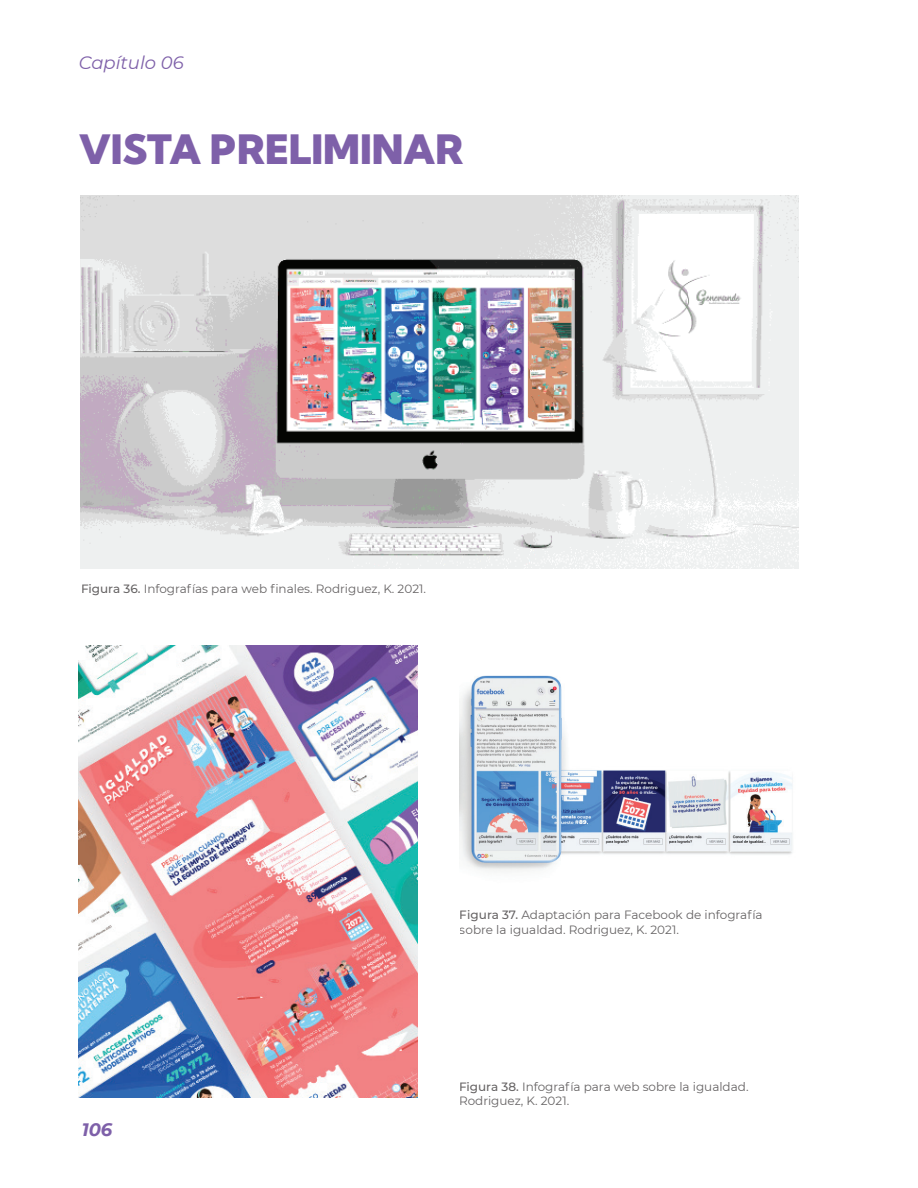
<style>
.page{position:relative;width:918px;height:1188px;background:#fff}
.page>*{position:absolute;margin:0;border:0;box-sizing:border-box;transform-origin:0 0}
.t1{font:900 40.5px "Kumbh Sans";color:#7e60a9}
.t2{font:italic 18px "Montserrat";color:#7e60a9}
.t3{font:italic 700 18px "Montserrat";color:#7e60a9}
.t4{font:12px/14.4px "Montserrat";color:#231f20}
.s1{font-weight:500}
</style>
<div class="page">
<img style="left:80px;top:195px;width:719px;height:374px">
<img style="left:460px;top:675px;width:333px;height:196px">
<img style="left:79px;top:645px;width:339px;height:453px">
<h2 class="t2" style="left:79px;top:50px;width:106px">Capítulo 06</h2>
<h1 class="t1" style="left:79px;top:124px;width:386px">VISTA PRELIMINAR</h1>
<p class="t4" style="left:81px;top:581px;width:347px"><span class="s1">Figura 36.</span> Infografías para web finales. Rodriguez, K. 2021.</p>
<h2 class="t3" style="left:82px;top:1116px;width:32px">106</h2>
<p class="t4" style="left:460px;top:907px;width:304px"><span class="s1">Figura 37.</span> Adaptación para Facebook de infografía sobre la igualdad. Rodriguez, K. 2021.</p>
<p class="t4" style="left:459px;top:1079px;width:291px"><span class="s1">Figura 38.</span> Infografía para web sobre la igualdad.<br>Rodriguez, K. 2021.</p>
</div>
